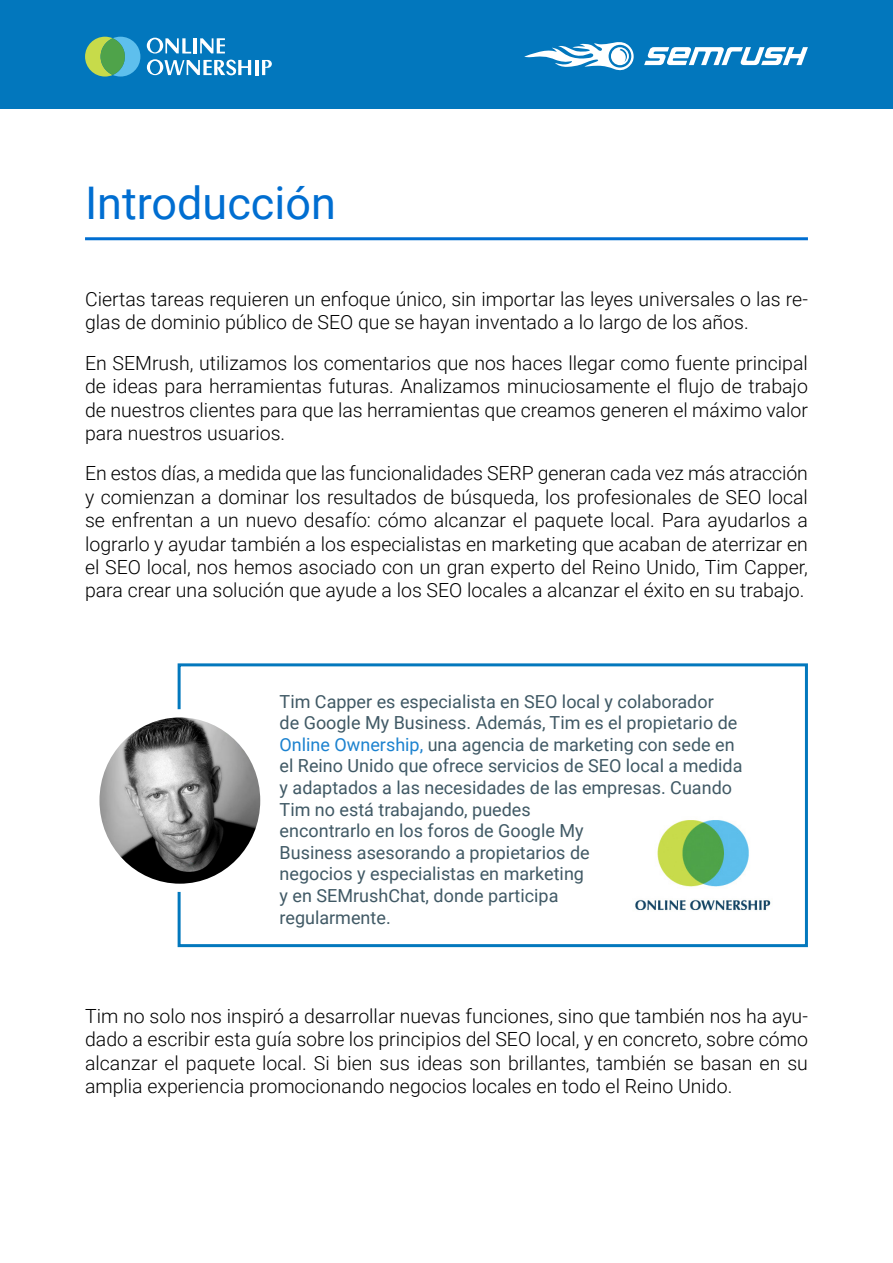
<style>
.page{position:relative;width:893px;height:1263px;background:#fff}
.page>*{position:absolute;margin:0;border:0;box-sizing:border-box;transform-origin:0 0}
.Main_head{font:45px "Roboto";color:#006ed1}
.Main_text{font:300 19.5px/23.4px "Roboto";color:#000;text-align:justify}
.Bullet_text{font:18px/21.6px "Roboto";color:#405965}
.s1{color:#1c82cf}
</style>
<div class="page">
<div style="left:0;top:0;width:893px;height:108px;background:#0277bd"></div>
<svg style="left:644px;top:47px;width:164px;height:18px"></svg>
<svg style="left:524px;top:42px;width:110px;height:29px"></svg>
<svg style="left:85px;top:37px;width:55px;height:40px"></svg>
<div style="left:101px;top:38px;width:24px;height:37px;background:#4fa34a;border-radius:50%"></div>
<hr style="left:255px;top:60px;width:3px;height:15px;background:#fff">
<svg style="left:262px;top:60px;width:10px;height:15px"></svg>
<svg style="left:147px;top:38px;width:104px;height:37px"></svg>
<div style="left:178px;top:663px;width:630px;height:284px;border:3px solid #0378bd"></div>
<hr style="left:85px;top:237px;width:723px;height:3px;background:#006ed1">
<img style="left:100px;top:718px;width:159px;height:165px">
<div style="left:91px;top:709px;width:177px;height:183px;border:8px solid #fff;border-radius:50%"></div>
<img style="left:635px;top:820px;width:136px;height:91px">
<p class="Main_head" style="left:85px;top:171px;width:252px">Introducción</p>
<p class="Main_text" style="left:85px;top:287px;width:724px">Ciertas tareas requieren un enfoque único, sin importar las leyes universales o las re&shy;glas de dominio público de SEO que se hayan inventado a lo largo de los años.</p>
<p class="Main_text" style="left:85px;top:350px;width:724px">En SEMrush, utilizamos los comentarios que nos haces llegar como fuente principal de ideas para herramientas futuras. Analizamos minuciosamente el flujo de trabajo de nuestros clientes para que las herramientas que creamos generen el máximo valor para nuestros usuarios.</p>
<p class="Main_text" style="left:85px;top:461px;width:724px">En estos días, a medida que las funcionalidades SERP generan cada vez más atracción y comienzan a dominar los resultados de búsqueda, los profesionales de SEO local se enfrentan a un nuevo desafío: cómo alcanzar el paquete local. Para ayudarlos a lograrlo y ayudar también a los especialistas en marketing que acaban de aterrizar en el SEO local, nos hemos asociado con un gran experto del Reino Unido, Tim Capper, para crear una solución que ayude a los SEO locales a alcanzar el éxito en su trabajo.</p>
<p class="Bullet_text" style="left:280px;top:690px;width:464px">Tim Capper es especialista en SEO local y colaborador<br>de Google My Business. Además, Tim es el propietario de <span class="s1">Online Ownership,</span> una agencia de marketing con sede en el Reino Unido que ofrece servicios de SEO local a medida y adaptados a las necesidades de las empresas. Cuando Tim no está trabajando, puedes<br>encontrarlo en los foros de Google My<br>Business asesorando a propietarios de<br>negocios y especialistas en marketing<br>y en SEMrushChat, donde participa<br>regularmente.</p>
<p class="Main_text" style="left:85px;top:1004px;width:724px">Tim no solo nos inspiró a desarrollar nuevas funciones, sino que también nos ha ayu&shy;dado a escribir esta guía sobre los principios del SEO local, y en concreto, sobre cómo alcanzar el paquete local. Si bien sus ideas son brillantes, también se basan en su amplia experiencia promocionando negocios locales en todo el Reino Unido.</p>
</div>
